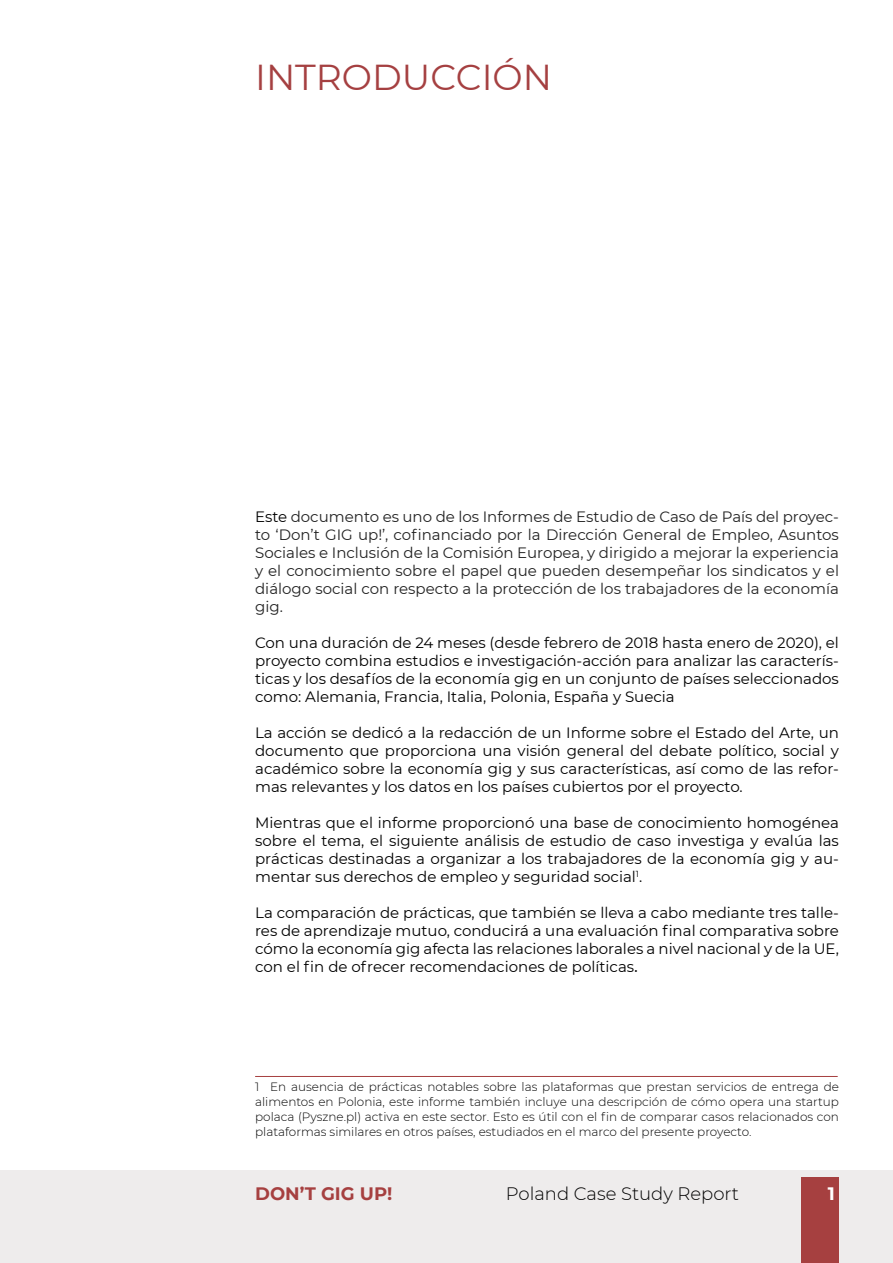
<style>
.page{position:relative;width:893px;height:1263px;background:#fff}
.page>*{position:absolute;margin:0;border:0;box-sizing:border-box;transform-origin:0 0}
.t1{font:36px "Montserrat";color:#a54041}
.t2{font:300 18px "Montserrat";color:#000}
.t3{font:700 18px "Montserrat";color:#a64040}
.t4{font:700 18px "Montserrat";color:#fff}
.t5{font:15px/18px "Montserrat";color:#000;text-align:justify}
.t6{font:15px/18px "Montserrat";color:#222;text-align:justify}
.t7{font:300 12px/15px "Montserrat";color:#000;text-align:justify}
.s1{color:#000}
.s2{font-size:18px}
</style>
<div class="page">
<div style="left:0;top:1170px;width:893px;height:93px;background:#eeecec"></div>
<div style="left:801px;top:1177px;width:38px;height:86px;background:#a64040"></div>
<hr style="left:255px;top:1076px;width:583px;height:1px;background:#a64040">
<h1 class="t1" style="left:255px;top:52px;width:298px">INTRODUCCIÓN</h1>
<p class="t6" style="left:255px;top:507px;width:585px"><span class="s1">Este</span> documento es uno de los Informes de Estudio de Caso de País del proyec&shy;to ‘Don’t GIG up!’, cofinanciado por la Dirección General de Empleo, Asuntos Sociales e Inclusión de la Comisión Europea, y dirigido a mejorar la experiencia y el conocimiento sobre el papel que pueden desempeñar los sindicatos y el diálogo social con respecto a la protección de los trabajadores de la economía gig.</p>
<p class="t5" style="left:255px;top:633px;width:585px">Con una duración de 24 meses (desde febrero de 2018 hasta enero de 2020), el proyecto combina estudios e investigación-acción para analizar las caracterís&shy;ticas y los desafíos de la economía gig en un conjunto de países seleccionados como: Alemania, Francia, Italia, Polonia, España y Suecia</p>
<p class="t5" style="left:255px;top:723px;width:585px">La acción se dedicó a la redacción de un Informe sobre el Estado del Arte, un documento que proporciona una visión general del debate político, social y académico sobre la economía gig y sus características, así como de las refor&shy;mas relevantes y los datos en los países cubiertos por el proyecto.</p>
<p class="t5" style="left:255px;top:813px;width:585px">Mientras que el informe proporcionó una base de conocimiento homogénea sobre el tema, el siguiente análisis de estudio de caso investiga y evalúa las prácticas destinadas a organizar a los trabajadores de la economía gig y au&shy;mentar sus derechos de empleo y seguridad social<sup>1</sup>.</p>
<p class="t5" style="left:255px;top:903px;width:585px">La comparación de prácticas, que también se lleva a cabo mediante tres talle&shy;res de aprendizaje mutuo, conducirá a una evaluación final comparativa sobre cómo la economía gig afecta las relaciones laborales a nivel nacional y de la UE, con el fin de ofrecer recomendaciones de políticas<span class="s2">.</span></p>
<p class="t7" style="left:255px;top:1079px;width:585px">1 En ausencia de prácticas notables sobre las plataformas que prestan servicios de entrega de alimentos en Polonia, este informe también incluye una descripción de cómo opera una startup polaca (Pyszne.pl) activa en este sector. Esto es útil con el fin de comparar casos relacionados con plataformas similares en otros países, estudiados en el marco del presente proyecto.</p>
<p class="t3" style="left:255px;top:1181px;width:139px">DON’T GIG UP!</p>
<p class="t2" style="left:506px;top:1182px;width:235px">Poland Case Study Report</p>
<p class="t4" style="left:828px;top:1181px;width:9px">1</p>
</div>
